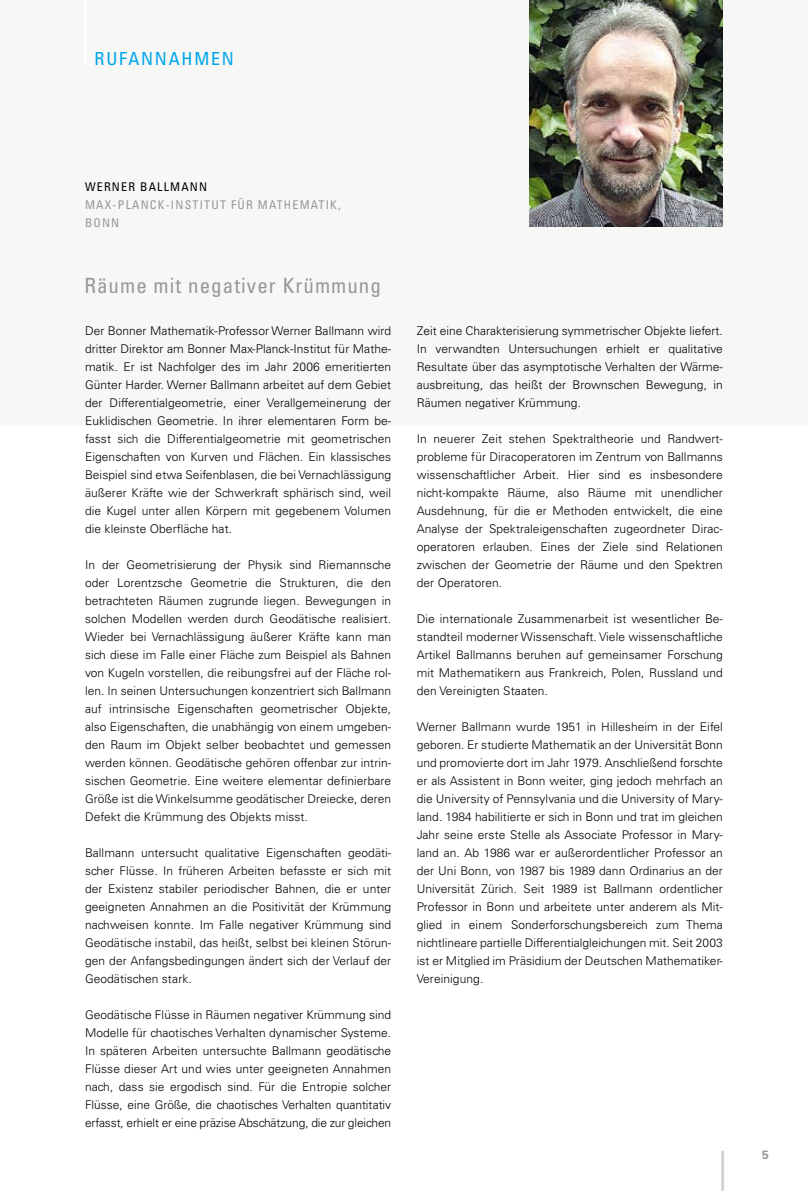
<style>
.page{position:relative;width:808px;height:1191px;background:#fff}
.page>*{position:absolute;margin:0;border:0;box-sizing:border-box;transform-origin:0 0}
.t1{font:condensed 21px "Univers LT";letter-spacing:.05em;color:#97979b}
.t2{font:condensed 18px "Univers LT";letter-spacing:.1em;color:#00a6eb}
.t3{font:300 12px/18px "Univers CE";letter-spacing:.005em;color:#000;text-align:justify}
.t4{font:condensed 12px "Univers LT";letter-spacing:.1em;color:#97979b}
.t5{font:condensed 12px "Univers LT";color:#000}
.t6{font:700 12px "Univers CE";color:#97979b}
</style>
<div class="page">
<div style="left:0;top:0;width:808px;height:425px;background:#f7f7f5"></div>
<hr style="left:84px;top:0;width:3px;height:65px;background:#fff">
<hr style="left:721px;top:1150px;width:3px;height:41px;background:#d2d4d6">
<img style="left:529px;top:0;width:194px;height:226px">
<h2 class="t2" style="left:95px;top:48px;width:141px">RUFANNAHM EN</h2>
<p class="t5" style="left:85px;top:179px;width:21px">WERNER</p>
<p class="t5" style="left:140px;top:179px;width:51px">BALLMANN</p>
<p class="t4" style="left:85px;top:197px;width:50px">MAX-PLANC</p>
<p class="t4" style="left:158px;top:197px;width:26px">K-INSTIT</p>
<p class="t4" style="left:211px;top:197px;width:56px">UT FÜR MATHE</p>
<p class="t4" style="left:300px;top:197px;width:43px">MATI K,</p>
<p class="t4" style="left:85px;top:215px;width:26px">BONN</p>
<h1 class="t1" style="left:84px;top:272px;width:298px">RÄUME MIT NEGATIVER KRÜMMUNG</h1>
<p class="t3" style="left:85px;top:322px;width:308px">Der Bonner Mathematik-Professor Werner Ballmann wird dritter Direktor am Bonner Max-Planck-Institut für Mathe&shy;matik. Er ist Nachfolger des im Jahr 2006 emeritierten G ünter Harder. Werner Ballmann arbeitet auf dem Gebiet der Differentialgeometrie, einer Verallgemeinerung der Euklidischen Geometrie. In ihrer elementaren Form be&shy;fasst sich die Differentialgeometrie mit geometrischen Eigenschaften von Kurven und Flächen. Ein klassisches Beispiel sind etwa Seifenblasen, die bei Vernachlässigung äußerer Kräfte wie der Schwerkraft sphärisch sind, weil die Kugel unter allen Körpern mit gegebenem Volumen die kleinste Oberfläche hat.</p>
<p class="t3" style="left:85px;top:556px;width:308px">In der Geometrisierung der Physik sind Riemannsche oder Lorentzsche Geometrie die Strukturen, die den betrachteten Räumen zugrunde liegen. Bewegungen in solchen Modellen werden durch Geodätische realisiert.<br>Wieder bei Vernachlässigung äußerer Kräfte kann man sich diese im Falle einer Fläche zum Beispiel als Bahnen von Kugeln vorstellen, die reibungsfrei auf der Fläche rol&shy;len. In seinen Untersuchungen konzentriert sich Ballmann auf intrinsische Eigenschaften geometrischer Objekte, also Eigenschaften, die unabhängig von einem umgeben&shy;den Raum im Objekt selber beobachtet und gemessen werden können. Geodätische gehören offenbar zur intrin&shy;sischen Geometrie. Eine weitere elementar definierbare G röße ist die Winkelsumme geodätischer Dreiecke, deren Defekt die Krümmung des Objekts misst.</p>
<p class="t3" style="left:85px;top:844px;width:308px">Ballmann untersucht qualitative Eigenschaften geodäti&shy;scher Flüsse. In früheren Arbeiten befasste er sich mit der Existenz stabiler periodischer Bahnen, die er unter geeigneten Annahmen an die Positivität der Krümmung nachweisen konnte. Im Falle negativer Krümmung sind Geodätische instabil, das heißt, selbst bei kleinen Störun&shy;gen der Anfangsbedingungen ändert sich der Verlauf der G eodätischen stark.</p>
<p class="t3" style="left:85px;top:1006px;width:308px">Geodätische Flüsse in Räumen negativer Krümmung sind Modelle für chaotisches Verhalten dynamischer Systeme.<br>In späteren Arbeiten untersuchte Ballmann geodätische Flüsse dieser Art und wies unter geeigneten Annahmen nach, dass sie ergodisch sind. Für die Entropie solcher Flüsse, eine G röße, die chaotisches Verhalten quantitativ erfasst, erhielt er eine präzise Abschätzung, die zur gleichen</p>
<p class="t3" style="left:417px;top:322px;width:308px">Zeit eine Charakterisierung symmetrischer Objekte liefert.<br>In verwandten Untersuchungen erhielt er qualitative Resultate über das asymptotische Verhalten der Wärme&shy;ausbreitung, das heißt der Brownschen Bewegung, in Räumen negativer Krümmung.</p>
<p class="t3" style="left:417px;top:430px;width:308px">In neuerer Zeit stehen Spektraltheorie und Randwert&shy;probleme für Diracoperatoren im Zentrum von Ballmanns wissenschaftlicher Arbeit. Hier sind es insbesondere nicht-kompakte Räume, also Räume mit unendlicher Ausdehnung, für die er Methoden entwickelt, die eine Analyse der Spektraleigenschaften zugeordneter Dirac&shy;operatoren erlauben. Eines der Ziele sind Relationen zwischen der Geometrie der Räume und den Spektren der Operatoren.</p>
<p class="t3" style="left:417px;top:610px;width:308px">Die internationale Zusammenarbeit ist wesentlicher Be&shy;standteil moderner Wissenschaft. Viele wissenschaftliche Artikel Ballmanns beruhen auf gemeinsamer Forschung mit Mathematikern aus Frankreich, Polen, Russland und den Vereinigten Staaten.</p>
<p class="t3" style="left:417px;top:718px;width:308px">Werner Ballmann wurde 1951 in Hillesheim in der Eifel geboren. Er studierte Mathematik an der Universität Bonn und promovierte dort im Jahr 1979. Anschließend forschte er als Assistent in Bonn weiter, ging jedoch mehrfach an die University of Pennsylvania und die University of Mary&shy;land. 1984 habilitierte er sich in Bonn und trat im gleichen Jahr seine erste Stelle als Associate Professor in Mary&shy;land an. Ab 1986 war er außerordentlicher Professor an der Uni Bonn, von 1987 bis 1989 dann Ordinarius an der Universität Zürich. Seit 1989 ist Ballmann ordentlicher Professor in Bonn und arbeitete unter anderem als Mit&shy;glied in einem Sonderforschungsbereich zum Thema nichtlineare partielle Differentialgleichungen mit. Seit 2003 ist er Mitglied im Präsidium der Deutschen Mathematiker-Vereinigung.</p>
<p class="t6" style="left:762px;top:1148px;width:8px">5</p>
</div>
